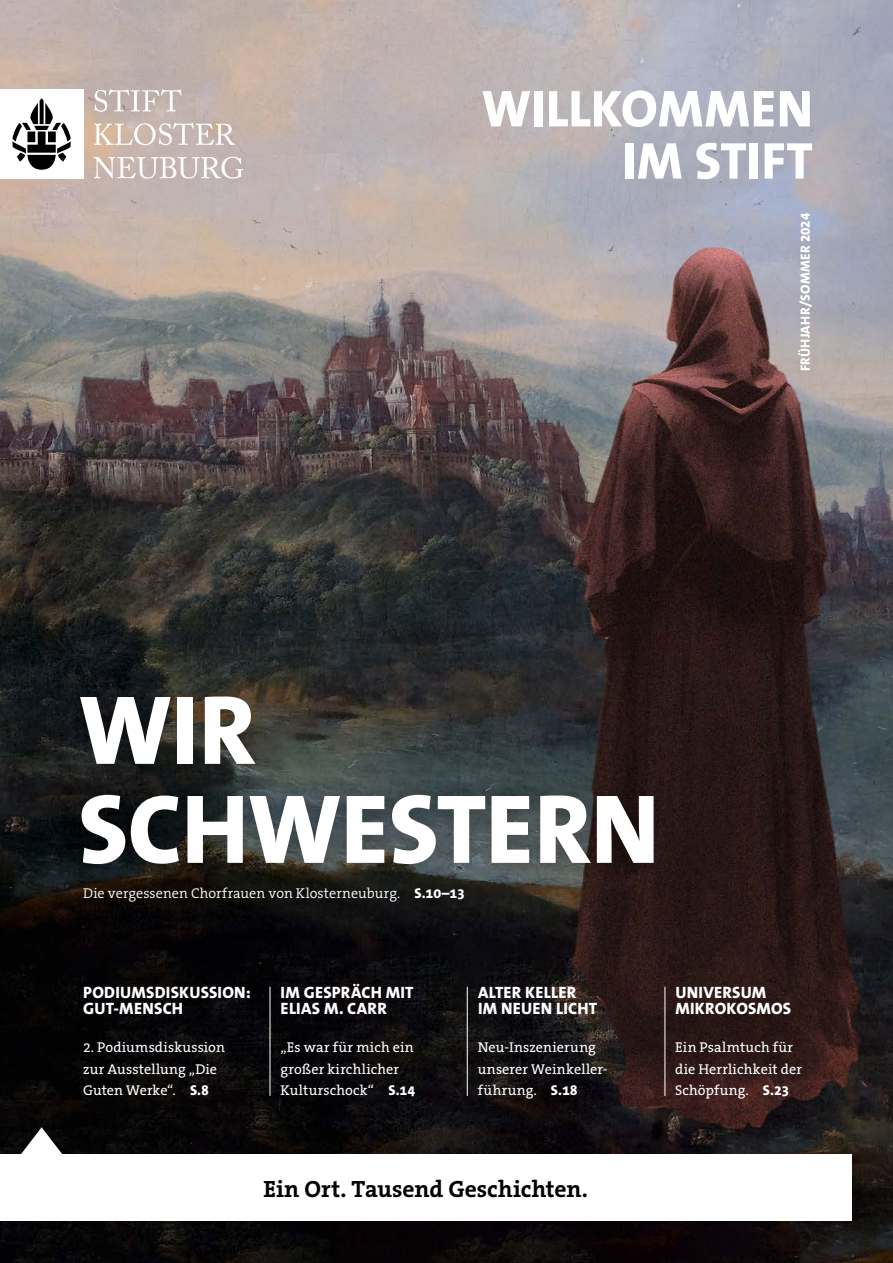
<style>
.page{position:relative;width:893px;height:1263px;background:#fff}
.page>*{position:absolute;margin:0;border:0;box-sizing:border-box;transform-origin:0 0}
.t1{font:800 99px "The Sans B W8";letter-spacing:-.01em;color:#fff}
.t2{font:800 52.2px/52.2px "The Sans B W8";letter-spacing:.005em;color:#fff;text-align:right}
.t3{font:700 23.7px "The Serif B W7";color:#000}
.t4{font:800 16.5px/16.5px "The Sans B W8";letter-spacing:.015em;color:#fff}
.t5{font:14.25px/21.3px "The Serif B W5 Plain";letter-spacing:.005em;color:#fff}
.t6{font:300 14.25px "The Serif B W4";letter-spacing:.005em;color:#fff}
.t7{font:14.25px "The Serif B W5 Plain";letter-spacing:.03em;color:#fff}
.t8{font:800 13.35px "The Sans B W8";letter-spacing:.02em;color:#fff}
.s1{font-family:"The Sans B W8";font-weight:800}
</style>
<div class="page">
<img style="left:0;top:0;width:893px;height:1263px">
<hr style="left:270px;top:987px;width:1px;height:109px;background:#fff">
<hr style="left:467px;top:987px;width:1px;height:109px;background:#fff">
<hr style="left:665px;top:987px;width:1px;height:109px;background:#fff">
<div style="left:0;top:1154px;width:851px;height:67px;background:#fff"></div>
<svg style="left:21px;top:1127px;width:41px;height:27px"></svg>
<svg style="left:94px;top:89px;width:88px;height:23px"></svg>
<svg style="left:94px;top:123px;width:141px;height:22px"></svg>
<svg style="left:93px;top:157px;width:150px;height:22px"></svg>
<div style="left:0;top:89px;width:83px;height:90px;background:#fff"></div>
<svg style="left:13px;top:98px;width:58px;height:72px"></svg>
<div style="left:58px;top:673px;width:619px;height:214px;background:#000;opacity:.25"></div>
<div style="left:61px;top:865px;width:425px;height:58px;background:#000;opacity:.25"></div>
<div style="left:75px;top:878px;width:398px;height:33px;background:#000;opacity:.25"></div>
<p class="t2" style="left:481px;top:83px;width:333px">WILLKOMMEN<br>IM STIFT</p>
<p class="t8" style="left:797px;top:371px;width:160px;rotate:-90deg">FRÜHJAHR/SOMMER 2024</p>
<p class="t1" style="left:78px;top:667px;width:179px">WIR</p>
<p class="t1" style="left:78px;top:766px;width:583px">SCHWESTERN</p>
<p class="t6" style="left:83px;top:884px;width:383px">Die vergessenen Chorfrauen von Klosterneuburg. <span class="s1">S.10–13</span></p>
<p class="t4" style="left:83px;top:984px;width:169px">PODIUMSDISKUSSION:</p>
<p class="t4" style="left:83px;top:1001px;width:101px">GUT-MENSCH</p>
<p class="t5" style="left:83px;top:1037px;width:143px">2. Podiumsdiskussion</p>
<p class="t5" style="left:83px;top:1058px;width:136px">zur Ausstellung „Die<br>Guten Werke“. <span class="s1">S.8</span></p>
<p class="t4" style="left:281px;top:984px;width:134px">IM GESPRÄCH MIT</p>
<p class="t4" style="left:281px;top:1001px;width:108px">ELIAS M. CARR</p>
<p class="t5" style="left:281px;top:1037px;width:136px">„Es war für mich ein großer kirchlicher<br>Kulturschock“ <span class="s1">S.14</span></p>
<p class="t4" style="left:478px;top:984px;width:100px">ALTER KELLER</p>
<p class="t4" style="left:478px;top:1001px;width:121px">IM NEUEN LICHT</p>
<p class="t5" style="left:478px;top:1037px;width:131px">Neu-Inszenierung unserer Weinkeller-</p>
<p class="t7" style="left:478px;top:1081px;width:101px">führung. <span class="s1">S.18</span></p>
<p class="t3" style="left:264px;top:1173px;width:326px">Ein Ort. Tausend Geschichten.</p>
<p class="t4" style="left:675px;top:984px;width:117px">UNIVERSUM<br>MIKROKOSMOS</p>
<p class="t5" style="left:675px;top:1037px;width:128px">Ein Psalmtuch für die Herrlichkeit der<br>Schöpfung. <span class="s1">S.23</span></p>
</div>
